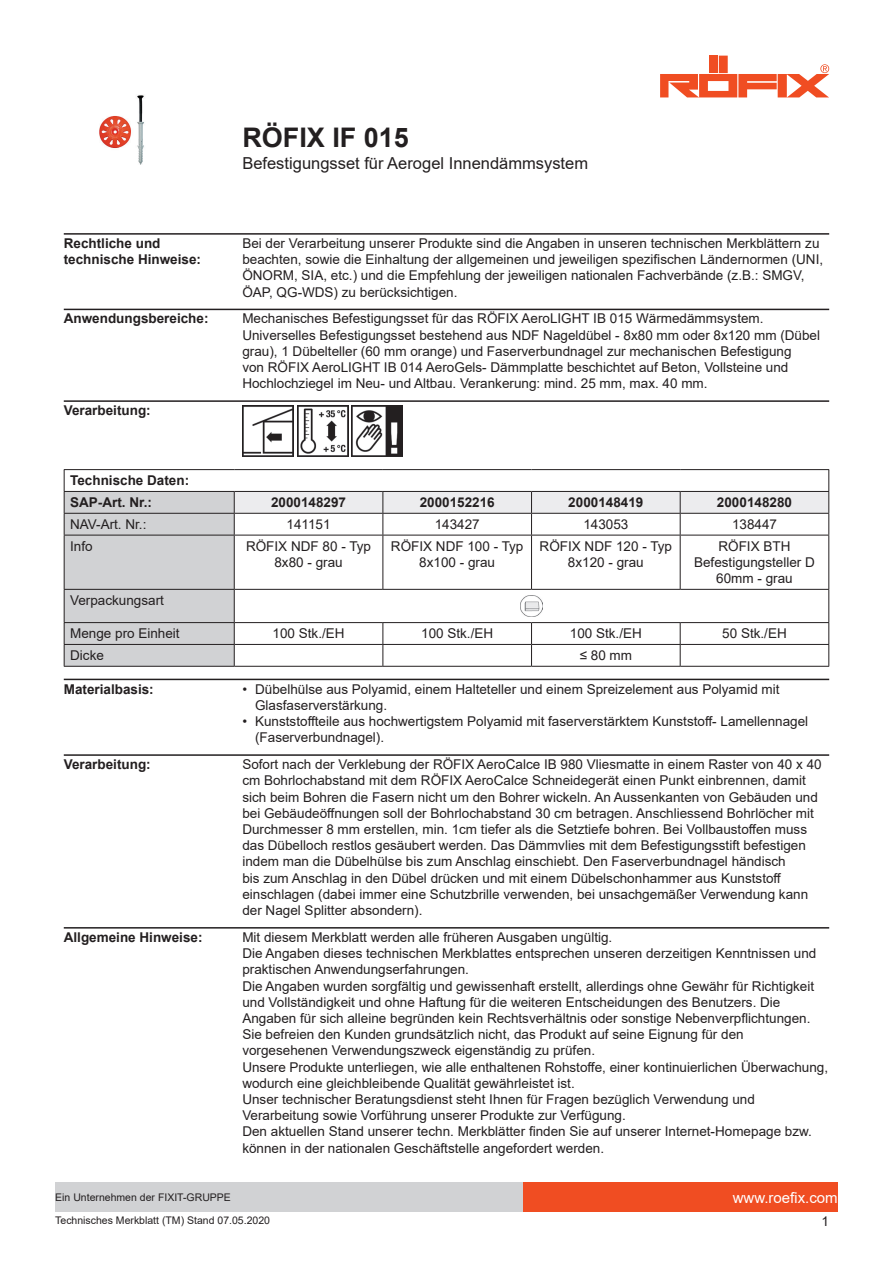
<style>
.page{position:relative;width:893px;height:1263px;background:#fff}
.page>*{position:absolute;margin:0;border:0;box-sizing:border-box;transform-origin:0 0}
.t1{font:700 27px "Arial";color:#231f20}
.t2{font:16.5px "Arial";color:#231f20}
.t3{font:15px "Arial";color:#fff}
.t4{font:13.5px/16.2px "Arial";color:#231f20}
.t5{font:700 13.5px/16.2px "Arial";color:#231f20}
.t6{font:10.5px "Arial";color:#231f20}
</style>
<div class="page">
<img style="left:99px;top:95px;width:45px;height:70px">
<div style="left:719px;top:56px;width:9px;height:17px;background:#f04d22"></div>
<div style="left:709px;top:56px;width:9px;height:17px;background:#f04d22"></div>
<svg style="left:660px;top:64px;width:169px;height:33px"></svg>
<div style="left:523px;top:1182px;width:315px;height:30px;background:#f04d22"></div>
<div style="left:55px;top:1182px;width:468px;height:30px;background:#d1d2d4"></div>
<hr style="left:64px;top:233px;width:765px;height:2px;background:#231f20">
<hr style="left:64px;top:309px;width:765px;height:1px;background:#231f20">
<hr style="left:64px;top:400px;width:765px;height:2px;background:#231f20">
<img style="left:242px;top:405px;width:51px;height:51px">
<img style="left:297px;top:405px;width:51px;height:51px">
<img style="left:352px;top:405px;width:51px;height:51px">
<hr style="left:64px;top:469px;width:170px;height:1px;background:#231f20">
<hr style="left:234px;top:469px;width:149px;height:1px;background:#231f20">
<hr style="left:383px;top:469px;width:148px;height:1px;background:#231f20">
<hr style="left:531px;top:469px;width:149px;height:1px;background:#231f20">
<hr style="left:680px;top:469px;width:149px;height:1px;background:#231f20">
<svg style="left:64px;top:470px;width:765px;height:196px"></svg>
<hr style="left:64px;top:666px;width:170px;height:1px;background:#231f20">
<hr style="left:234px;top:666px;width:149px;height:1px;background:#231f20">
<hr style="left:383px;top:666px;width:148px;height:1px;background:#231f20">
<hr style="left:531px;top:666px;width:149px;height:1px;background:#231f20">
<hr style="left:680px;top:666px;width:149px;height:1px;background:#231f20">
<img style="left:521px;top:595px;width:21px;height:22px">
<hr style="left:64px;top:679px;width:765px;height:1px;background:#231f20">
<hr style="left:64px;top:754px;width:765px;height:2px;background:#231f20">
<hr style="left:64px;top:927px;width:765px;height:1px;background:#231f20">
<h1 class="t1" style="left:242px;top:119px;width:168px">RÖFIX IF 015</h1>
<p class="t2" style="left:242px;top:152px;width:347px">Befestigungsset für Aerogel Innendämmsystem</p>
<p class="t5" style="left:64px;top:235px;width:139px">Rechtliche und technische Hinweise:</p>
<p class="t4" style="left:242px;top:235px;width:582px">Bei der Verarbeitung unserer Produkte sind die Angaben in unseren technischen Merkblättern zu beachten, sowie die Einhaltung der allgemeinen und jeweiligen spezifischen Ländernormen (UNI, ÖNORM, SIA, etc.) und die Empfehlung der jeweiligen nationalen Fachverbände (z.B.: SMGV, ÖAP, QG-WDS) zu berücksichtigen.</p>
<p class="t5" style="left:64px;top:311px;width:146px">Anwendungsbereiche:</p>
<p class="t4" style="left:242px;top:311px;width:579px">Mechanisches Befestigungsset für das RÖFIX AeroLIGHT IB 015 Wärmedämmsystem.<br>Universelles Befestigungsset bestehend aus NDF Nageldübel - 8x80 mm oder 8x120 mm (Dübel grau), 1 Dübelteller (60 mm orange) und Faserverbundnagel zur mechanischen Befestigung<br>von RÖFIX AeroLIGHT IB 014 AeroGels- Dämmplatte beschichtet auf Beton, Vollsteine und Hochlochziegel im Neu- und Altbau. Verankerung: mind. 25 mm, max. 40 mm.</p>
<p class="t5" style="left:64px;top:402px;width:89px">Verarbeitung:</p>
<p class="t5" style="left:70px;top:470px;width:121px;line-height:21.9px">Technische Daten:<br>SAP-Art. Nr.:</p>
<p class="t5" style="left:271px;top:495px;width:77px">2000148297</p>
<p class="t5" style="left:420px;top:495px;width:77px">2000152216</p>
<p class="t5" style="left:568px;top:495px;width:77px">2000148419</p>
<p class="t5" style="left:717px;top:495px;width:77px">2000148280</p>
<p class="t4" style="left:70px;top:516px;width:78px">NAV-Art. Nr.:</p>
<p class="t4" style="left:287px;top:516px;width:46px">141151</p>
<p class="t4" style="left:435px;top:516px;width:47px">143427</p>
<p class="t4" style="left:583px;top:516px;width:47px">143053</p>
<p class="t4" style="left:732px;top:516px;width:47px">138447</p>
<p class="t4" style="left:70px;top:538px;width:24px">Info</p>
<p class="t4" style="left:246px;top:538px;width:127px;text-align:center">RÖFIX NDF 80 - Typ<br>8x80 - grau</p>
<p class="t4" style="left:391px;top:538px;width:134px;text-align:center">RÖFIX NDF 100 - Typ<br>8x100 - grau</p>
<p class="t4" style="left:540px;top:538px;width:134px;text-align:center">RÖFIX NDF 120 - Typ<br>8x120 - grau</p>
<p class="t4" style="left:694px;top:538px;width:122px;text-align:center">RÖFIX BTH<br>Befestigungsteller D<br>60mm - grau</p>
<p class="t4" style="left:70px;top:592px;width:95px">Verpackungsart</p>
<p class="t4" style="left:70px;top:625px;width:111px">Menge pro Einheit</p>
<p class="t4" style="left:273px;top:625px;width:74px">100 Stk./EH</p>
<p class="t4" style="left:421px;top:625px;width:74px">100 Stk./EH</p>
<p class="t4" style="left:570px;top:625px;width:74px">100 Stk./EH</p>
<p class="t4" style="left:722px;top:625px;width:66px">50 Stk./EH</p>
<p class="t4" style="left:70px;top:647px;width:35px">Dicke</p>
<p class="t4" style="left:580px;top:647px;width:54px">≤ 80 mm</p>
<p class="t5" style="left:64px;top:681px;width:92px">Materialbasis:</p>
<p class="t4" style="left:255px;top:680px;width:526px;text-indent:-13px">• Dübelhülse aus Polyamid, einem Halteteller und einem Spreizelement aus Polyamid mit<br>Glasfaserverstärkung.</p>
<p class="t4" style="left:255px;top:713px;width:555px;text-indent:-13px">• Kunststoffteile aus hochwertigstem Polyamid mit faserverstärktem Kunststoff- Lamellennagel (Faserverbundnagel).</p>
<p class="t5" style="left:64px;top:756px;width:89px">Verarbeitung:</p>
<p class="t4" style="left:242px;top:756px;width:581px">Sofort nach der Verklebung der RÖFIX AeroCalce IB 980 Vliesmatte in einem Raster von 40 x 40 cm Bohrlochabstand mit dem RÖFIX AeroCalce Schneidegerät einen Punkt einbrennen, damit sich beim Bohren die Fasern nicht um den Bohrer wickeln. An Aussenkanten von Gebäuden und bei Gebäudeöffnungen soll der Bohrlochabstand 30 cm betragen. Anschliessend Bohrlöcher mit Durchmesser 8 mm erstellen, min. 1cm tiefer als die Setztiefe bohren. Bei Vollbaustoffen muss das Dübelloch restlos gesäubert werden. Das Dämmvlies mit dem Befestigungsstift befestigen indem man die Dübelhülse bis zum Anschlag einschiebt. Den Faserverbundnagel händisch<br>bis zum Anschlag in den Dübel drücken und mit einem Dübelschonhammer aus Kunststoff einschlagen (dabei immer eine Schutzbrille verwenden, bei unsachgemäßer Verwendung kann der Nagel Splitter absondern).</p>
<p class="t5" style="left:64px;top:929px;width:140px">Allgemeine Hinweise:</p>
<p class="t4" style="left:242px;top:929px;width:587px">Mit diesem Merkblatt werden alle früheren Ausgaben ungültig.<br>Die Angaben dieses technischen Merkblattes entsprechen unseren derzeitigen Kenntnissen und praktischen Anwendungserfahrungen.<br>Die Angaben wurden sorgfältig und gewissenhaft erstellt, allerdings ohne Gewähr für Richtigkeit und Vollständigkeit und ohne Haftung für die weiteren Entscheidungen des Benutzers. Die Angaben für sich alleine begründen kein Rechtsverhältnis oder sonstige Nebenverpflichtungen.<br>Sie befreien den Kunden grundsätzlich nicht, das Produkt auf seine Eignung für den vorgesehenen Verwendungszweck eigenständig zu prüfen.<br>Unsere Produkte unterliegen, wie alle enthaltenen Rohstoffe, einer kontinuierlichen Überwachung, wodurch eine gleichbleibende Qualität gewährleistet ist.<br>Unser technischer Beratungsdienst steht Ihnen für Fragen bezüglich Verwendung und Verarbeitung sowie Vorführung unserer Produkte zur Verfügung.<br>Den aktuellen Stand unserer techn. Merkblätter finden Sie auf unserer Internet-Homepage bzw. können in der nationalen Geschäftstelle angefordert werden.</p>
<p class="t6" style="left:55px;top:1190px;width:177px">Ein Unternehmen der FIXIT-GRUPPE</p>
<p class="t3" style="left:733px;top:1187px;width:107px">www.roefix.com</p>
<p class="t6" style="left:55px;top:1213px;width:216px">Technisches Merkblatt (TM) Stand 07.05.2020</p>
<p class="t4" style="left:821px;top:1213px;width:9px">1</p>
</div>
